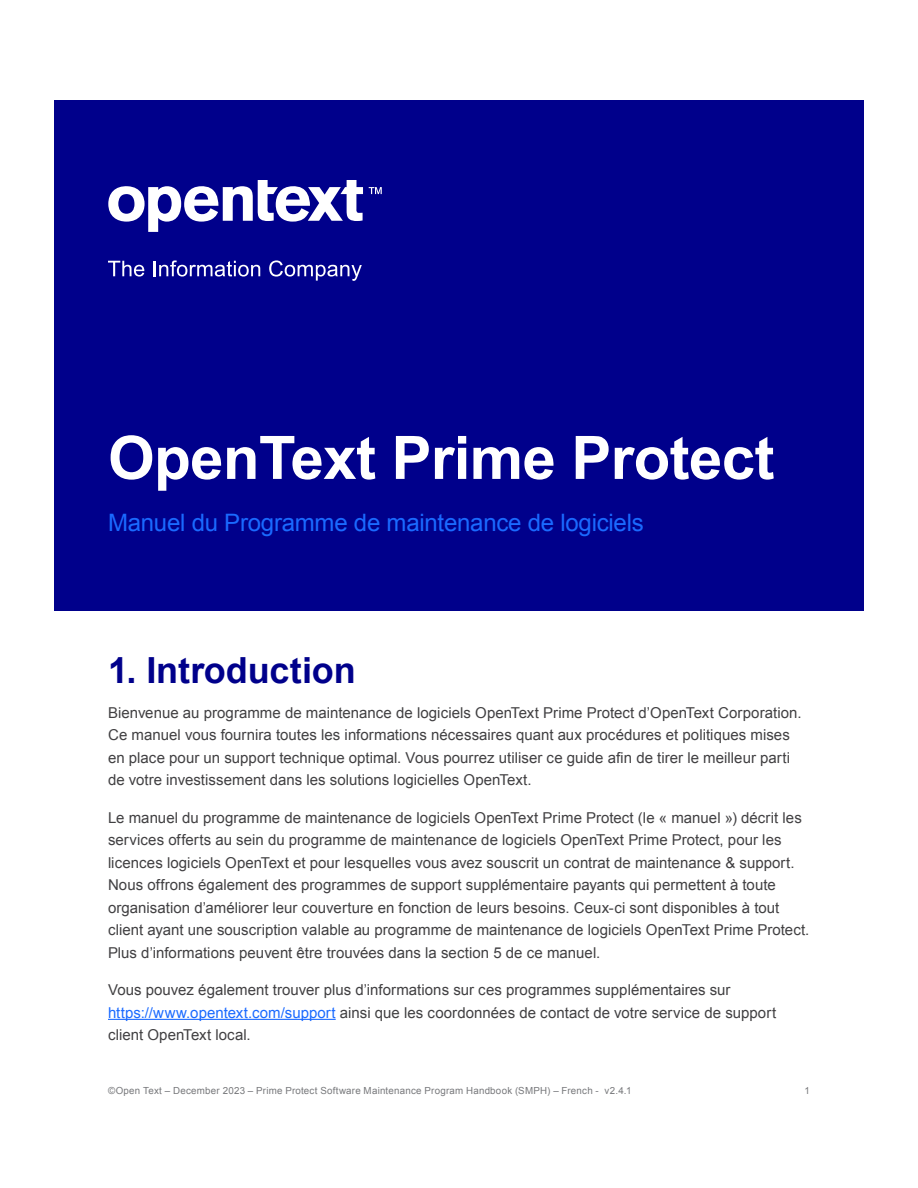
<style>
.page{position:relative;width:918px;height:1188px;background:#fff}
.page>*{position:absolute;margin:0;border:0;box-sizing:border-box;transform-origin:0 0}
.Title_Page_-_Main_Title{font:700 60px "Arial";letter-spacing:-.01em;color:#fff}
.Body_-_Main_Header{font:700 36px "Arial";letter-spacing:-.005em;color:#00008b}
.TItle_Page_-_Subhead_1{font:24px "Arial";letter-spacing:-.01em;color:#1a6aff}
.t1{font:15px/22.5px "Arial";letter-spacing:.005em;color:#414042}
.t2{font:9.75px "Arial";letter-spacing:.025em;color:#77787b}
.s1{color:#1a6aff}
</style>
<div class="page">
<div style="left:54px;top:100px;width:810px;height:511px;background:#00008b"></div>
<svg style="left:369px;top:187px;width:13px;height:7px"></svg>
<svg style="left:108px;top:180px;width:255px;height:52px"></svg>
<svg style="left:108px;top:261px;width:36px;height:16px"></svg>
<svg style="left:154px;top:260px;width:106px;height:17px"></svg>
<svg style="left:269px;top:260px;width:93px;height:21px"></svg>
<hr style="left:108px;top:1019px;width:228px;height:1px;background:#1a6aff">
<h1 class="Title_Page_-_Main_Title" style="left:108px;top:418px;width:668px">OpenText Prime Protect</h1>
<h2 class="TItle_Page_-_Subhead_1" style="left:108px;top:507px;width:537px">Manuel du Programme de maintenance de logiciels</h2>
<p class="Body_-_Main_Header" style="left:108px;top:647px;width:249px">1. Introduction</p>
<p class="t1" style="left:108px;top:701px;width:695px">Bienvenue au programme de maintenance de logiciels OpenText Prime Protect d’OpenText Corporation.<br>Ce manuel vous fournira toutes les informations nécessaires quant aux procédures et politiques mises en place pour un support technique optimal. Vous pourrez utiliser ce guide afin de tirer le meilleur parti de votre investissement dans les solutions logicielles OpenText.</p>
<p class="t1" style="left:108px;top:806px;width:703px">Le manuel du programme de maintenance de logiciels OpenText Prime Protect (le « manuel ») décrit les services offerts au sein du programme de maintenance de logiciels OpenText Prime Protect, pour les licences logiciels OpenText et pour lesquelles vous avez souscrit un contrat de maintenance &amp; support.<br>Nous offrons également des programmes de support supplémentaire payants qui permettent à toute organisation d’améliorer leur couverture en fonction de leurs besoins. Ceux-ci sont disponibles à tout client ayant une souscription valable au programme de maintenance de logiciels OpenText Prime Protect.<br>Plus d’informations peuvent être trouvées dans la section 5 de ce manuel.</p>
<p class="t1" style="left:108px;top:979px;width:670px">Vous pouvez également trouver plus d’informations sur ces programmes supplémentaires sur <span class="s1">https://www.opentext.com/support</span> ainsi que les coordonnées de contact de votre service de support client OpenText local.</p>
<p class="t2" style="left:108px;top:1084px;width:525px">©Open Text – December 2023 – Prime Protect Software Maintenance Program Handbook (SMPH) – French - v2.4.1</p>
<p class="t2" style="left:805px;top:1084px;width:7px">1</p>
</div>
